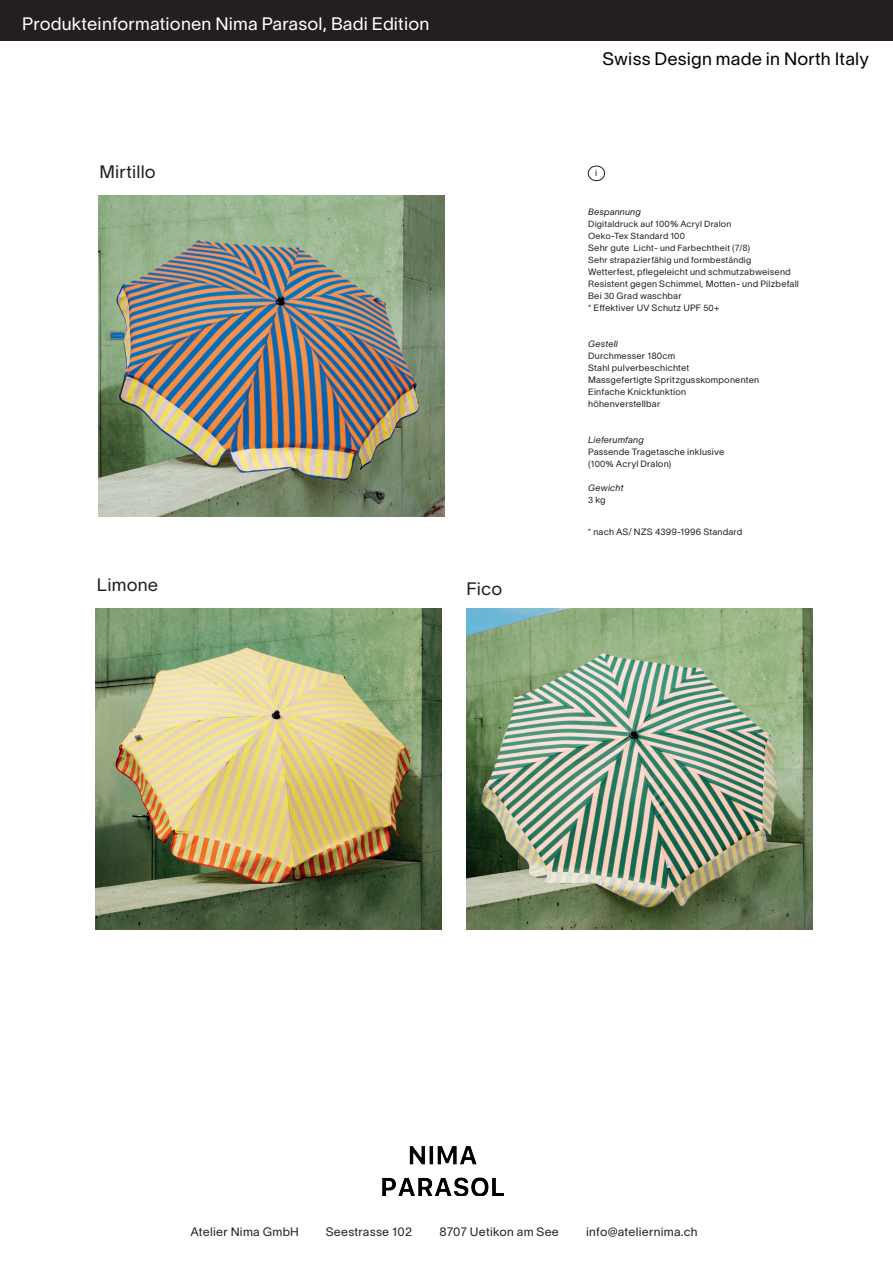
<style>
.page{position:relative;width:893px;height:1263px;background:#fff}
.page>*{position:absolute;margin:0;border:0;box-sizing:border-box;transform-origin:0 0}
.t1{font:17.7px "Lausanne 300";letter-spacing:.01em;color:#fff}
.t2{font:17.7px "Lausanne 300";letter-spacing:.01em;color:#000001}
.t3{font:17.7px "Lausanne 300";letter-spacing:.01em;color:#231f20}
.t4{font:12px "Lausanne 300";letter-spacing:.02em;color:#231f20}
.t5{font:9px/12px "Lausanne 300";letter-spacing:.02em;color:#231f20}
.t6{font:italic 9px/12px "Lausanne 300";letter-spacing:.02em;color:#231f20}
.t7{font:8.7px/12px "Lausanne 300";letter-spacing:.02em;color:#231f20}
.s1{font-size:9px}
.s2{font-size:8.7px}
.s3{font-style:italic}
.s4{font-style:normal;font-size:8.7px}
.s5{font-style:normal}
</style>
<div class="page">
<img style="left:98px;top:196px;width:347px;height:321px">
<img style="left:95px;top:608px;width:347px;height:321px">
<img style="left:466px;top:608px;width:347px;height:321px">
<img style="left:382px;top:1146px;width:122px;height:50px">
<div style="left:0;top:0;width:893px;height:40px;background:#231f20"></div>
<svg style="left:587px;top:165px;width:19px;height:17px"></svg>
<h1 class="t1" style="left:22px;top:13px;width:409px">Produkteinformationen Nima Parasol, Badi Edition</h1>
<h1 class="t3" style="left:100px;top:161px;width:58px">Mirtillo</h1>
<h1 class="t3" style="left:97px;top:574px;width:63px">Limone</h1>
<h1 class="t3" style="left:466px;top:577px;width:37px">Fico</h1>
<h1 class="t2" style="left:602px;top:48px;width:268px">Swiss Design made in North Italy</h1>
<p class="t5" style="left:595px;top:166px;width:4px">i</p>
<p class="t6" style="left:588px;top:205px;width:54px">Bespannung</p>
<p class="t7" style="left:588px;top:218px;width:165px">Digitaldruck auf 100% Acryl Dralon Oeko-Tex Standard 100<br><span class="s1">Sehr gute</span> Licht- und Farbechtheit (7/8)<br>Sehr strapazierfähig und formbeständig</p>
<p class="t5" style="left:588px;top:265px;width:212px">Wetterfest, pflegeleicht und schmutzabweisend Resistent gegen Schimmel, Motten- und Pilzbefall Bei <span class="s2">30</span> Grad waschbar<br><span class="s3">*</span> Effektiver UV Schutz UPF <span class="s2">50+</span></p>
<p class="t6" style="left:588px;top:337px;width:31px">Gestell</p>
<p class="t5" style="left:588px;top:349px;width:173px">Durchmesser 180cm<br>Stahl pulverbeschichtet<br>Massgefertigte Spritzgusskomponenten<br>Einfache Knickfunktion höhenverstellbar</p>
<p class="t6" style="left:588px;top:433px;width:57px">Lieferumfang</p>
<p class="t5" style="left:588px;top:445px;width:138px">Passende Tragetasche inklusive (<span class="s2">100%</span> Acryl Dralon)</p>
<p class="t6" style="left:588px;top:481px;width:37px">Gewicht<br><span class="s4">3</span> <span class="s5">kg</span></p>
<p class="t5" style="left:588px;top:526px;width:156px">* nach AS/ NZS 4399-1996 Standard</p>
<h2 class="t4" style="left:191px;top:1224px;width:110px">Atelier Nima GmbH</h2>
<h2 class="t4" style="left:326px;top:1224px;width:88px">Seestrasse 102</h2>
<h2 class="t4" style="left:440px;top:1224px;width:121px">8707 Uetikon am See</h2>
<h2 class="t4" style="left:586px;top:1224px;width:113px">info@ateliernima.ch</h2>
</div>
